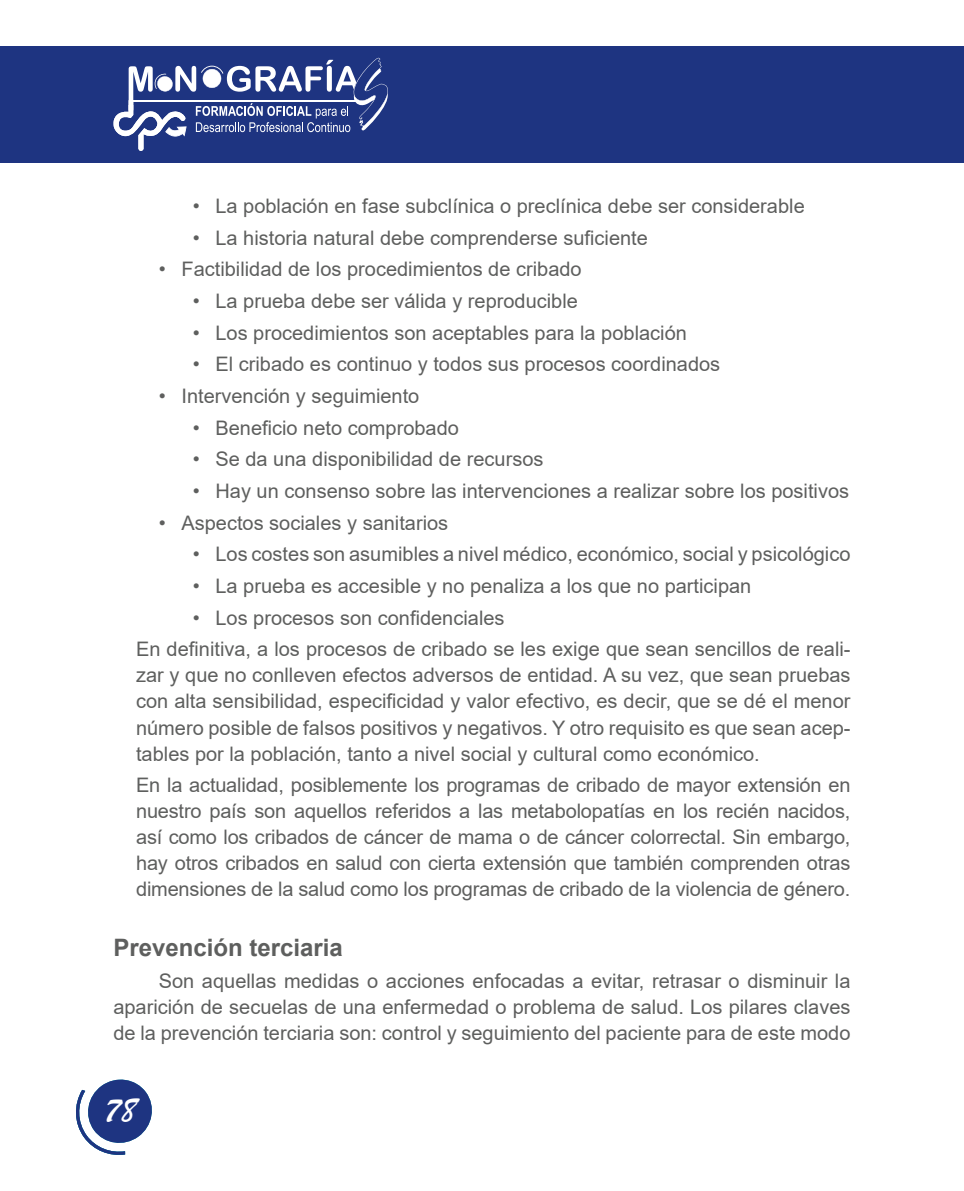
<style>
.page{position:relative;width:964px;height:1191px;background:#fff}
.page>*{position:absolute;margin:0;border:0;box-sizing:border-box;transform-origin:0 0}
.t1{font:36px "Brush Script";color:#fff}
.t2{font:700 24px "Arial";color:#5e5f5e}
.t3{font:20px/26px "Arial";color:#5e5f5e;text-align:justify}
</style>
<div class="page">
<div style="left:0;top:46px;width:964px;height:117px;background:#1e3481"></div>
<svg style="left:76px;top:1079px;width:76px;height:76px"></svg>
<svg style="left:113px;top:58px;width:275px;height:93px"></svg>
<p class="t3" style="left:193px;top:193px;width:613px">• La población en fase subclínica o preclínica debe ser considerable</p>
<p class="t3" style="left:193px;top:224px;width:457px">• La historia natural debe comprenderse suficiente</p>
<p class="t3" style="left:159px;top:256px;width:424px">• Factibilidad de los procedimientos de cribado</p>
<p class="t3" style="left:193px;top:288px;width:387px">• La prueba debe ser válida y reproducible</p>
<p class="t3" style="left:193px;top:319px;width:496px">• Los procedimientos son aceptables para la población</p>
<p class="t3" style="left:193px;top:351px;width:529px">• El cribado es continuo y todos sus procesos coordinados</p>
<p class="t3" style="left:159px;top:383px;width:262px">• Intervención y seguimiento</p>
<p class="t3" style="left:193px;top:414px;width:268px">• Beneficio neto comprobado</p>
<p class="t3" style="left:193px;top:446px;width:352px">• Se da una disponibilidad de recursos</p>
<p class="t3" style="left:193px;top:478px;width:658px">• Hay un consenso sobre las intervenciones a realizar sobre los positivos</p>
<p class="t3" style="left:159px;top:509px;width:291px">• Aspectos sociales y sanitarios</p>
<p class="t3" style="left:193px;top:541px;width:659px">• Los costes son asumibles a nivel médico, económico, social y psicológico</p>
<p class="t3" style="left:193px;top:573px;width:560px">• La prueba es accesible y no penaliza a los que no participan</p>
<p class="t3" style="left:136px;top:602px;width:716px;line-height:31.6px;text-indent:57px">• Los procesos son confidenciales<br>En definitiva, a los procesos de cribado se les exige que sean sencillos de reali-</p>
<p class="t3" style="left:136px;top:662px;width:716px">zar y que no conlleven efectos adversos de entidad. A su vez, que sean pruebas con alta sensibilidad, especificidad y valor efectivo, es decir, que se dé el menor número posible de falsos positivos y negativos. Y otro requisito es que sean acep&shy;tables por la población, tanto a nivel social y cultural como económico.</p>
<p class="t3" style="left:136px;top:772px;width:716px">En la actualidad, posiblemente los programas de cribado de mayor extensión en nuestro país son aquellos referidos a las metabolopatías en los recién nacidos, así como los cribados de cáncer de mama o de cáncer colorrectal. Sin embargo, hay otros cribados en salud con cierta extensión que también comprenden otras dimensiones de la salud como los programas de cribado de la violencia de género.</p>
<p class="t2" style="left:113px;top:931px;width:231px">Prevención terciaria</p>
<p class="t3" style="left:113px;top:968px;width:738px;text-indent:45px">Son aquellas medidas o acciones enfocadas a evitar, retrasar o disminuir la aparición de secuelas de una enfermedad o problema de salud. Los pilares claves de la prevención terciaria son: control y seguimiento del paciente para de este modo</p>
<h1 class="t1" style="left:104px;top:1089px;width:33px">78</h1>
</div>
